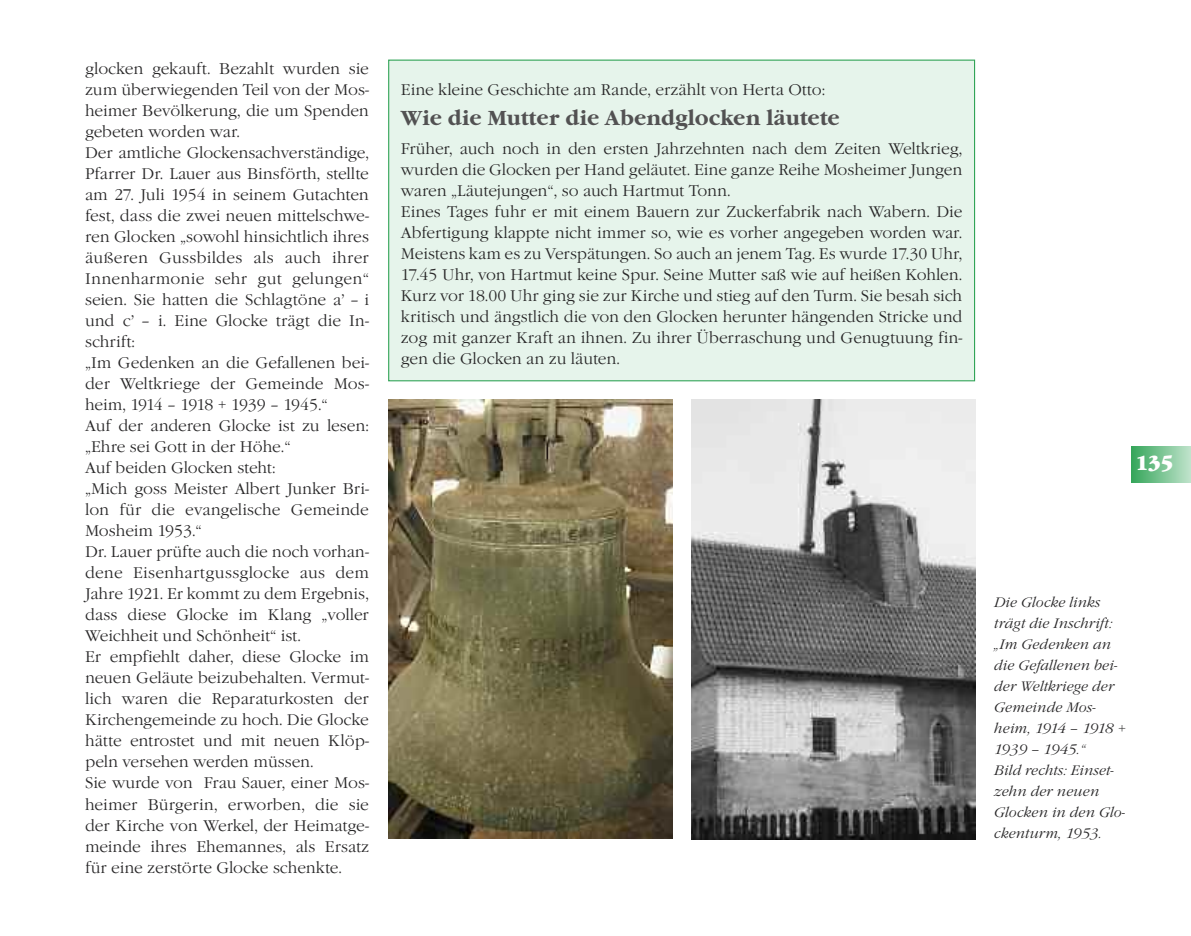
<style>
.page{position:relative;width:1191px;height:936px;background:#fff}
.page>*{position:absolute;margin:0;border:0;box-sizing:border-box;transform-origin:0 0}
.t1{font:700 21px "Garamond Nova";color:#525152}
.t2{font:21px "Garamond Nova Ultra";color:#fff;scale:.85 1}
.t3{font:300 16.05px/21px "Garamond Nova";letter-spacing:-.005em;color:#272627}
.t4{font:italic 300 14.25px/21px "Garamond Nova";color:#272627}
</style>
<div class="page">
<div style="left:1131px;top:446px;width:60px;height:36px;background:linear-gradient(to right,#34a559,#bee2ca)"></div>
<img style="left:388px;top:400px;width:284px;height:438px">
<img style="left:691px;top:400px;width:284px;height:439px">
<div style="left:389px;top:61px;width:585px;height:319px;background:#e6f4eb"></div>
<p class="t3" style="left:85px;top:58px;width:285px">glocken gekauft. Bezahlt wurden sie zum überwiegenden Teil von der Mos&shy;heimer Bevölkerung, die um Spenden gebeten worden war.<br>Der amtliche Glockensachverständige, Pfarrer Dr. Lauer aus Binsförth, stellte am 27. Juli 1954 in seinem Gutachten fest, dass die zwei neuen mittelschwe&shy;ren Glocken „sowohl hinsichtlich ihres äußeren Gussbildes als auch ihrer Innenharmonie sehr gut gelungen“ seien. Sie hatten die Schlagtöne a’ – i und c’ – i. Eine Glocke trägt die In&shy;schrift:<br>„Im Gedenken an die Gefallenen bei&shy;der Weltkriege der Gemeinde Mos&shy;heim, 1914 – 1918 + 1939 – 1945.“<br>Auf der anderen Glocke ist zu lesen: „Ehre sei Gott in der Höhe.“<br>Auf beiden Glocken steht:<br>„Mich goss Meister Albert Junker Bri&shy;lon für die evangelische Gemeinde Mosheim 1953.“<br>Dr. Lauer prüfte auch die noch vorhan&shy;dene Eisenhartgussglocke aus dem Jahre 1921. Er kommt zu dem Ergebnis, dass diese Glocke im Klang „voller Weichheit und Schönheit“ ist.<br>Er empfiehlt daher, diese Glocke im neuen Geläute beizubehalten. Vermut&shy;lich waren die Reparaturkosten der Kirchengemeinde zu hoch. Die Glocke hätte entrostet und mit neuen Klöp&shy;peln versehen werden müssen.<br>Sie wurde von Frau Sauer, einer Mos&shy;heimer Bürgerin, erworben, die sie der Kirche von Werkel, der Heimatge&shy;meinde ihres Ehemannes, als Ersatz für eine zerstörte Glocke schenkte.</p>
<p class="t3" style="left:401px;top:79px;width:426px">Eine kleine Geschichte am Rande, erzählt von Herta Otto:</p>
<h1 class="t1" style="left:401px;top:105px;width:440px">Wie die Mutter die Abendglocken läutete</h1>
<p class="t3" style="left:401px;top:138px;width:563px">Früher, auch noch in den ersten Jahrzehnten nach dem Zeiten Weltkrieg, wurden die Glocken per Hand geläutet. Eine ganze Reihe Mosheimer Jungen waren „Läutejungen“, so auch Hartmut Tonn.<br>Eines Tages fuhr er mit einem Bauern zur Zuckerfabrik nach Wabern. Die Abfertigung klappte nicht immer so, wie es vorher angegeben worden war.<br>Meistens kam es zu Verspätungen. So auch an jenem Tag. Es wurde 17.30 Uhr, 17.45 Uhr, von Hartmut keine Spur. Seine Mutter saß wie auf heißen Kohlen.<br>Kurz vor 18.00 Uhr ging sie zur Kirche und stieg auf den Turm. Sie besah sich kritisch und ängstlich die von den Glocken herunter hängenden Stricke und zog mit ganzer Kraft an ihnen. Zu ihrer Überraschung und Genugtuung fin&shy;gen die Glocken an zu läuten.</p>
<h1 class="t2" style="left:1135px;top:451px;width:45px">135</h1>
<p class="t4" style="left:994px;top:591px;width:133px">Die Glocke links trägt die Inschrift: „Im Gedenken an die Gefallenen bei&shy;der Weltkriege der<br>Gemeinde Mos&shy;heim, 1914 – 1918 +<br>1939 – 1945.“<br>Bild rechts: Einset&shy;zehn der neuen<br>Glocken in den Glo&shy;ckenturm, 1953.</p>
</div>
